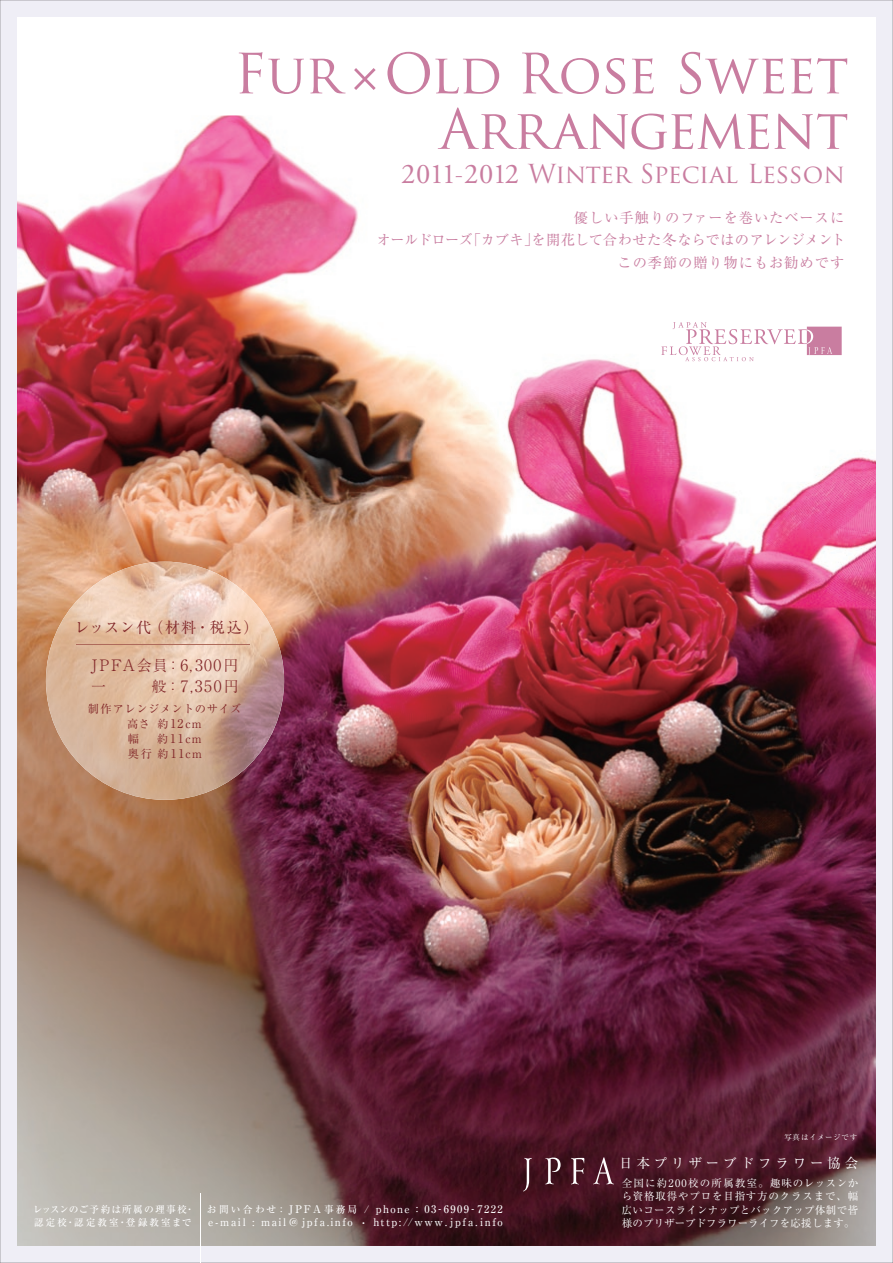
<style>
.page{position:relative;width:893px;height:1263px;background:#fff}
.page>*{position:absolute;margin:0;border:0;box-sizing:border-box;transform-origin:0 0}
.t1{font:54px/55.5px "Trajan Pro";letter-spacing:-.005em;color:#c97da0;text-align:right}
.t2{font:25.5px "Trajan Pro";letter-spacing:-.025em;color:#c97da0}
.t3{font:300 15.75px "Ryumin Pro";letter-spacing:.075em;color:#822729}
.t4{font:15px "Ryumin Pro";letter-spacing:.06em;color:#822729}
.t5{font:300 15px "Ryumin Pro";color:#822729}
.t6{font:14.25px/22.5px "Ryumin Pro";letter-spacing:.065em;color:#c97da0;text-align:right}
.t7{font:13.5px "Ryumin Pro";letter-spacing:.285em;color:#fff}
.t8{font:11.25px/15px "Ryumin Pro";letter-spacing:.04em;color:#822729;text-align:center}
.t9{font:10.5px/13.5px "Ryumin Pro";letter-spacing:.02em;color:#fff;text-align:justify}
.t10{font:500 10.5px/13.5px "Ryumin Pro";letter-spacing:.14em;color:#fff}
.t11{font:500 9.75px/13.5px "Ryumin Pro";letter-spacing:.125em;color:#fff}
.t12{font:7.5px "Ryumin Pro";letter-spacing:.075em;color:#fff}
.s1{font-family:"Adobe Garamond Pro";font-size:28.5px}
.s2{font-family:"Hiragino Kaku W1 90 msp RKSJ H";font-size:21px}
.s3{font-size:15px}
.s4{font-size:15.75px}
.s5{font-size:12px}
.s6{font-size:9.75px}
.s7{font-size:10.2px}
</style>
<div class="page">
<img style="left:0;top:0;width:893px;height:1263px">
<svg style="left:523px;top:1158px;width:9px;height:33px"></svg>
<svg style="left:545px;top:1157px;width:16px;height:27px"></svg>
<svg style="left:571px;top:1158px;width:13px;height:26px"></svg>
<svg style="left:593px;top:1157px;width:21px;height:27px"></svg>
<hr style="left:200px;top:1194px;width:1px;height:69px;background:#fff">
<svg style="left:661px;top:322px;width:181px;height:39px"></svg>
<img style="left:46px;top:562px;width:238px;height:238px;border-radius:119px">
<hr style="left:77px;top:644px;width:173px;height:1px;background:#ae6a5b">
<h1 class="t1" style="left:234px;top:45px;width:616px">Fur ×Old Rose Sweet<br>Arrangement</h1>
<h2 class="t2" style="left:401px;top:158px;width:445px"><span class="s1">2011</span><span class="s2">-</span><span class="s1">2012</span> Winter Special Lesson</h2>
<h3 class="t6" style="left:377px;top:205px;width:470px">優しい手触りのファーを巻いたベースに<br>オールドローズ「カブキ」を開花して合わせた冬ならではのアレンジメントこの季節の贈り物にもお勧めです</h3>
<h3 class="t4" style="left:74px;top:616px;width:185px">レッスン代（材料・税込）</h3>
<h3 class="t3" style="left:91px;top:652px;width:149px">JPFA<span class="s3">会員：</span>6,300<span class="s3">円</span></h3>
<h3 class="t5" style="left:91px;top:674px;width:149px">一 　　般：<span class="s4">7,350</span>円</h3>
<p class="t8" style="left:88px;top:700px;width:155px">制作アレンジメントのサイズ高さ 約<span class="s5">12</span>cm<br>幅　 約<span class="s5">11</span>cm<br>奥行 約<span class="s5">11</span>cm</p>
<p class="t12" style="left:784px;top:1131px;width:74px">写真はイメージです</p>
<p class="t7" style="left:619px;top:1153px;width:241px">日本プリザーブドフラワー協会</p>
<p class="t11" style="left:33px;top:1202px;width:163px">レッスンのご予約は所属の理事校・認定校・認定教室・登録教室まで</p>
<p class="t10" style="left:207px;top:1201px;width:297px"><span class="s6">お問い合わせ :</span> JPFA<span class="s6">事務局</span> <span class="s7">/</span> phone : 03-6909-7222 e-mail : mail @ jpfa.info <span class="s7">・</span> http://www. jpfa. info</p>
<p class="t9" style="left:622px;top:1175px;width:238px">全国に約200校の所属教室。趣味のレッスンから資格取得やプロを目指す方のクラスまで、幅広いコースラインナップとバックアップ体制で皆様のプリザーブドフラワーライフを応援します。</p>
</div>
